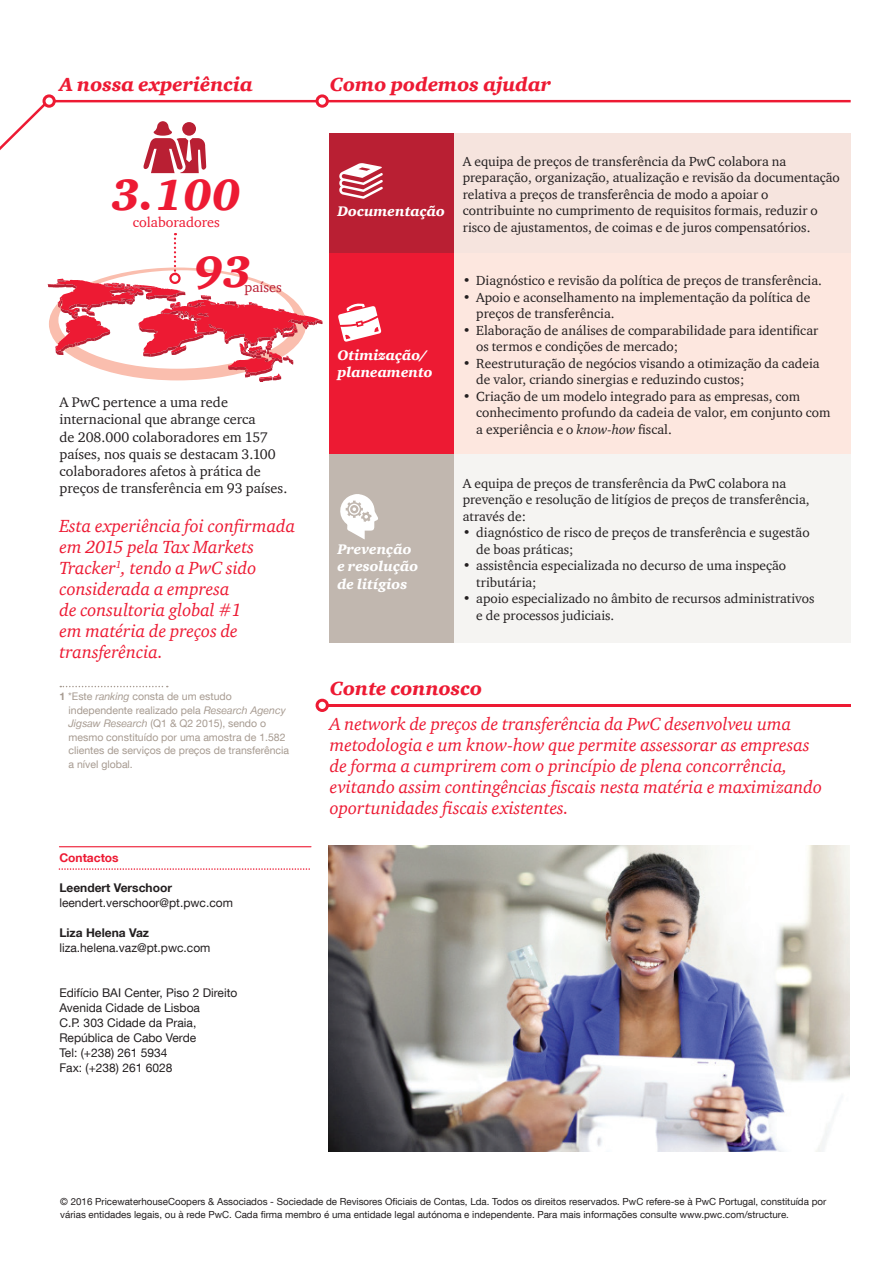
<style>
.page{position:relative;width:893px;height:1263px;background:#fff}
.page>*{position:absolute;margin:0;border:0;box-sizing:border-box;transform-origin:0 0}
.t1{font:italic 900 45px "ITC Charter Com";color:#ed1a33}
.t2{font:italic 900 19.5px "ITC Charter Com";color:#ed1a33}
.t3{font:italic 18px/21px "ITC Charter Com";color:#ed1a33}
.t4{font:14.25px/17.2px "ITC Charter Com";color:#231f20}
.t5{font:italic 900 14.25px/17.2px "ITC Charter Com";color:#fff}
.t6{font:14.25px "ITC Charter Com";color:#ed1a33}
.t7{font:14.25px "ITC Charter Com";color:#b91f33}
.t8{font:13.5px/16.5px "ITC Charter Com";color:#231f20}
.t9{font:12px/15px "Helvetica Neue LT Com";color:#231f20}
.t10{font:700 12px "Helvetica Neue LT";color:#231f20}
.t11{font:700 12px "Helvetica Neue LT";color:#ed1a33}
.t12{font:10.5px/13.5px "Helvetica Neue LT Com";color:#a79b91}
.t13{font:9.75px/12.8px "Helvetica Neue LT Com";color:#231f20}
.s1{font-family:"Helvetica Neue LT";font-weight:700}
.s2{font-family:"Helvetica Neue LT";font-style:italic}
.s3{font-style:italic}
</style>
<div class="page">
<hr style="left:320px;top:704px;width:530px;height:3px;background:#ed1a33">
<svg style="left:60px;top:686px;width:108px;height:1px"></svg>
<div style="left:329px;top:133px;width:125px;height:121px;background:#b91f33"></div>
<div style="left:454px;top:133px;width:396px;height:121px;background:#f6e4de"></div>
<div style="left:329px;top:254px;width:125px;height:201px;background:#ed1a33"></div>
<div style="left:454px;top:254px;width:396px;height:201px;background:#fde7df"></div>
<div style="left:329px;top:455px;width:125px;height:188px;background:#c1b7af"></div>
<div style="left:454px;top:455px;width:396px;height:188px;background:#f5f4f2"></div>
<svg style="left:48px;top:233px;width:275px;height:149px"></svg>
<div style="left:169px;top:273px;width:12px;height:11px;border:2px solid #ed1a33;border-radius:50%"></div>
<div style="left:43px;top:94px;width:13px;height:14px;border:3px solid #ed1a33;border-radius:50%"></div>
<div style="left:316px;top:94px;width:13px;height:14px;border:3px solid #ed1a33;border-radius:50%"></div>
<div style="left:317px;top:700px;width:10px;height:10px;background:#fff;border-radius:50%"></div>
<div style="left:316px;top:699px;width:13px;height:13px;border:3px solid #ed1a33;border-radius:50%"></div>
<svg style="left:0;top:100px;width:851px;height:99px"></svg>
<svg style="left:338px;top:304px;width:43px;height:38px"></svg>
<svg style="left:340px;top:494px;width:38px;height:45px"></svg>
<img style="left:328px;top:845px;width:522px;height:306px">
<svg style="left:59px;top:868px;width:251px;height:2px"></svg>
<hr style="left:59px;top:846px;width:252px;height:1px;background:#ed1a33">
<h2 class="t2" style="left:60px;top:72px;width:195px">A nossa experiência</h2>
<h1 class="t1" style="left:112px;top:167px;width:131px">3.100</h1>
<p class="t6" style="left:133px;top:213px;width:89px">colaboradores</p>
<h1 class="t1" style="left:194px;top:244px;width:59px">93</h1>
<p class="t7" style="left:244px;top:278px;width:39px">países</p>
<p class="t4" style="left:60px;top:393px;width:229px">A PwC pertence a uma rede internacional que abrange cerca<br>de 208.000 colaboradores em 157 países, nos quais se destacam 3.100 colaboradores afetos à prática de preços de transferência em 93 países.</p>
<h3 class="t3" style="left:60px;top:515px;width:237px">Esta experiência foi confirmada em 2015 pela Tax Markets<br>Tracker<sup>1</sup>, tendo a PwC sido considerada a empresa<br>de consultoria global #1<br>em matéria de preços de transferência.</h3>
<p class="t12" style="left:69px;top:689px;width:222px;text-indent:-9px"><span class="s1">1</span> *Este <span class="s2">ranking</span> consta de um estudo independente realizado pela <span class="s2">Research Agency Jigsaw Research</span> (Q1 &amp; Q2 2015), sendo o mesmo constituído por uma amostra de 1.582 clientes de serviços de preços de transferência a nível global.</p>
<p class="t11" style="left:59px;top:850px;width:61px">Contactos</p>
<p class="t10" style="left:59px;top:880px;width:114px">Leendert Verschoor</p>
<p class="t9" style="left:59px;top:895px;width:175px">leendert.verschoor@pt.pwc.com</p>
<p class="t10" style="left:59px;top:925px;width:91px">Liza Helena Vaz</p>
<p class="t9" style="left:59px;top:940px;width:153px">liza.helena.vaz@pt.pwc.com</p>
<p class="t9" style="left:59px;top:985px;width:180px">Edifício BAI Center, Piso 2 Direito<br>Avenida Cidade de Lisboa<br>C.P. 303 Cidade da Praia,<br>República de Cabo Verde<br>Tel: (+238) 261 5934<br>Fax: (+238) 261 6028</p>
<h2 class="t2" style="left:330px;top:72px;width:222px">Como podemos ajudar</h2>
<p class="t5" style="left:337px;top:202px;width:109px">Documentação</p>
<p class="t5" style="left:337px;top:346px;width:97px">Otimização/ planeamento</p>
<p class="t5" style="left:337px;top:540px;width:82px">Prevenção e resolução de litígios</p>
<p class="t8" style="left:463px;top:153px;width:379px">A equipa de preços de transferência da PwC colabora na preparação, organização, atualização e revisão da documentação relativa a preços de transferência de modo a apoiar o contribuinte no cumprimento de requisitos formais, reduzir o risco de ajustamentos, de coimas e de juros compensatórios.</p>
<p class="t8" style="left:463px;top:272px;width:361px">• Diagnóstico e revisão da política de preços de transferência.</p>
<p class="t8" style="left:476px;top:288px;width:336px;text-indent:-14px">• Apoio e aconselhamento na implementação da política de preços de transferência.</p>
<p class="t8" style="left:476px;top:321px;width:344px;text-indent:-14px">• Elaboração de análises de comparabilidade para identificar os termos e condições de mercado;</p>
<p class="t8" style="left:476px;top:354px;width:345px;text-indent:-14px">• Reestruturação de negócios visando a otimização da cadeia de valor, criando sinergias e reduzindo custos;</p>
<p class="t8" style="left:476px;top:387px;width:356px;text-indent:-14px">• Criação de um modelo integrado para as empresas, com conhecimento profundo da cadeia de valor, em conjunto com a experiência e o <span class="s3">know-how</span> fiscal.</p>
<p class="t8" style="left:463px;top:475px;width:348px">A equipa de preços de transferência da PwC colabora na prevenção e resolução de litígios de preços de transferência, através de:</p>
<p class="t8" style="left:476px;top:524px;width:335px;text-indent:-14px">• diagnóstico de risco de preços de transferência e sugestão de boas práticas;</p>
<p class="t8" style="left:476px;top:557px;width:311px;text-indent:-14px">• assistência especializada no decurso de uma inspeção tributária;</p>
<p class="t8" style="left:476px;top:590px;width:340px;text-indent:-14px">• apoio especializado no âmbito de recursos administrativos e de processos judiciais.</p>
<h2 class="t2" style="left:330px;top:677px;width:154px">Conte connosco</h2>
<p class="t3" style="left:330px;top:713px;width:494px">A network de preços de transferência da PwC desenvolveu uma metodologia e um know-how que permite assessorar as empresas de forma a cumprirem com o princípio de plena concorrência, evitando assim contingências fiscais nesta matéria e maximizando oportunidades fiscais existentes.</p>
<p class="t13" style="left:60px;top:1195px;width:768px">© 2016 PricewaterhouseCoopers &amp; Associados - Sociedade de Revisores Oficiais de Contas, Lda. Todos os direitos reservados. PwC refere-se à PwC Portugal, constituída por várias entidades legais, ou à rede PwC. Cada firma membro é uma entidade legal autónoma e independente. Para mais informações consulte www.pwc.com/structure.</p>
</div>
